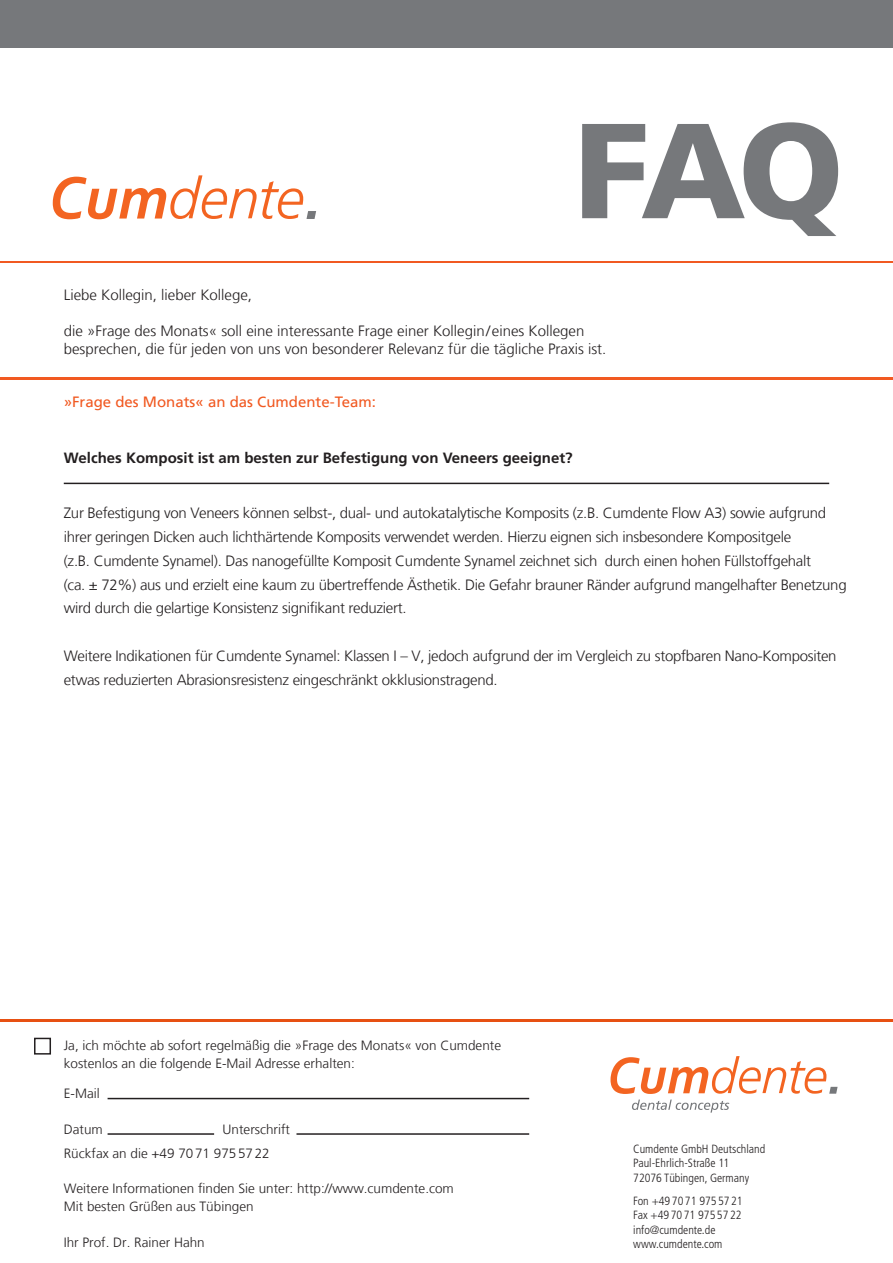
<style>
.page{position:relative;width:893px;height:1263px;background:#fff}
.page>*{position:absolute;margin:0;border:0;box-sizing:border-box;transform-origin:0 0}
.Headline{font:900 135px "Frutiger";color:#76787b}
.t1{font:300 14.85px/23.9px "Frutiger";letter-spacing:-.02em;color:#231f20}
.t2{font:300 14.85px/17.9px "Frutiger";color:#231f20}
.t3{font:700 14.85px "Frutiger";color:#231f20}
.t4{font:14.85px "Frutiger";color:#f15921}
.t5{font:300 13.35px/17.9px "Frutiger";color:#231f20}
.t6{font:300 condensed 11.85px/14.2px "Frutiger";color:#231f20}
</style>
<div class="page">
<hr style="left:0;top:261px;width:893px;height:2px;background:#f15921">
<hr style="left:0;top:377px;width:893px;height:2px;background:#f15921">
<hr style="left:64px;top:483px;width:765px;height:1px;background:#231f20">
<hr style="left:0;top:1020px;width:893px;height:2px;background:#e75012">
<div style="left:34px;top:1038px;width:17px;height:16px;border:1px solid #231f20"></div>
<hr style="left:108px;top:1098px;width:421px;height:1px;background:#231f20">
<hr style="left:108px;top:1133px;width:106px;height:2px;background:#231f20">
<hr style="left:296px;top:1133px;width:233px;height:2px;background:#231f20">
<div style="left:0;top:0;width:893px;height:48px;background:#76787b"></div>
<svg style="left:53px;top:175px;width:263px;height:44px"></svg>
<svg style="left:610px;top:1056px;width:228px;height:57px"></svg>
<p class="Headline" style="left:574px;top:89px;width:271px">FAQ</p>
<p class="t2" style="left:64px;top:286px;width:190px">Liebe Kollegin, lieber Kollege,</p>
<p class="t2" style="left:64px;top:322px;width:544px">die »Frage des Monats« soll eine interessante Frage einer Kollegin/eines Kollegen besprechen, die für jeden von uns von besonderer Relevanz für die tägliche Praxis ist.</p>
<p class="t4" style="left:64px;top:393px;width:314px">»Frage des Monats« an das Cumdente-Team:</p>
<p class="t3" style="left:64px;top:449px;width:510px">Welches Komposit ist am besten zur Befestigung von Veneers geeignet?</p>
<p class="t1" style="left:64px;top:501px;width:784px">Zur Befestigung von Veneers können selbst-, dual- und autokatalytische Komposits (z.B. Cumdente Flow A3) sowie aufgrund ihrer geringen Dicken auch lichthärtende Komposits verwendet werden. Hierzu eignen sich insbesondere Kompositgele<br>(z.B. Cumdente Synamel). Das nanogefüllte Komposit Cumdente Synamel zeichnet sich durch einen hohen Füllstoffgehalt<br>(ca. ± 72%) aus und erzielt eine kaum zu übertreffende Ästhetik. Die Gefahr brauner Ränder aufgrund mangelhafter Benetzung wird durch die gelartige Konsistenz signifikant reduziert.</p>
<p class="t1" style="left:64px;top:644px;width:774px">Weitere Indikationen für Cumdente Synamel: Klassen I – V, jedoch aufgrund der im Vergleich zu stopfbaren Nano-Kompositen etwas reduzierten Abrasionsresistenz eingeschränkt okklusionstragend.</p>
<p class="t5" style="left:64px;top:1037px;width:439px">Ja, ich möchte ab sofort regelmäßig die »Frage des Monats« von Cumdente kostenlos an die folgende E-Mail Adresse erhalten:</p>
<p class="t5" style="left:64px;top:1085px;width:37px">E-Mail</p>
<p class="t5" style="left:64px;top:1120px;width:41px">Datum</p>
<p class="t5" style="left:223px;top:1121px;width:69px">Unterschrift</p>
<p class="t5" style="left:64px;top:1144px;width:208px">Rückfax an die +49 7071 9755722</p>
<p class="t5" style="left:64px;top:1180px;width:392px">Weitere Informationen finden Sie unter: http://www.cumdente.com<br>Mit besten Grüßen aus Tübingen</p>
<p class="t5" style="left:64px;top:1234px;width:143px">Ihr Prof. Dr. Rainer Hahn</p>
<p class="t6" style="left:633px;top:1142px;width:134px">Cumdente GmbH Deutschland<br>Paul-Ehrlich-Straße 11<br>72076 Tübingen, Germany</p>
<p class="t6" style="left:633px;top:1194px;width:111px">Fon +49 70 71 975 57 21<br>Fax +49 70 71 975 57 22 info@cumdente.de www.cumdente.com</p>
</div>
